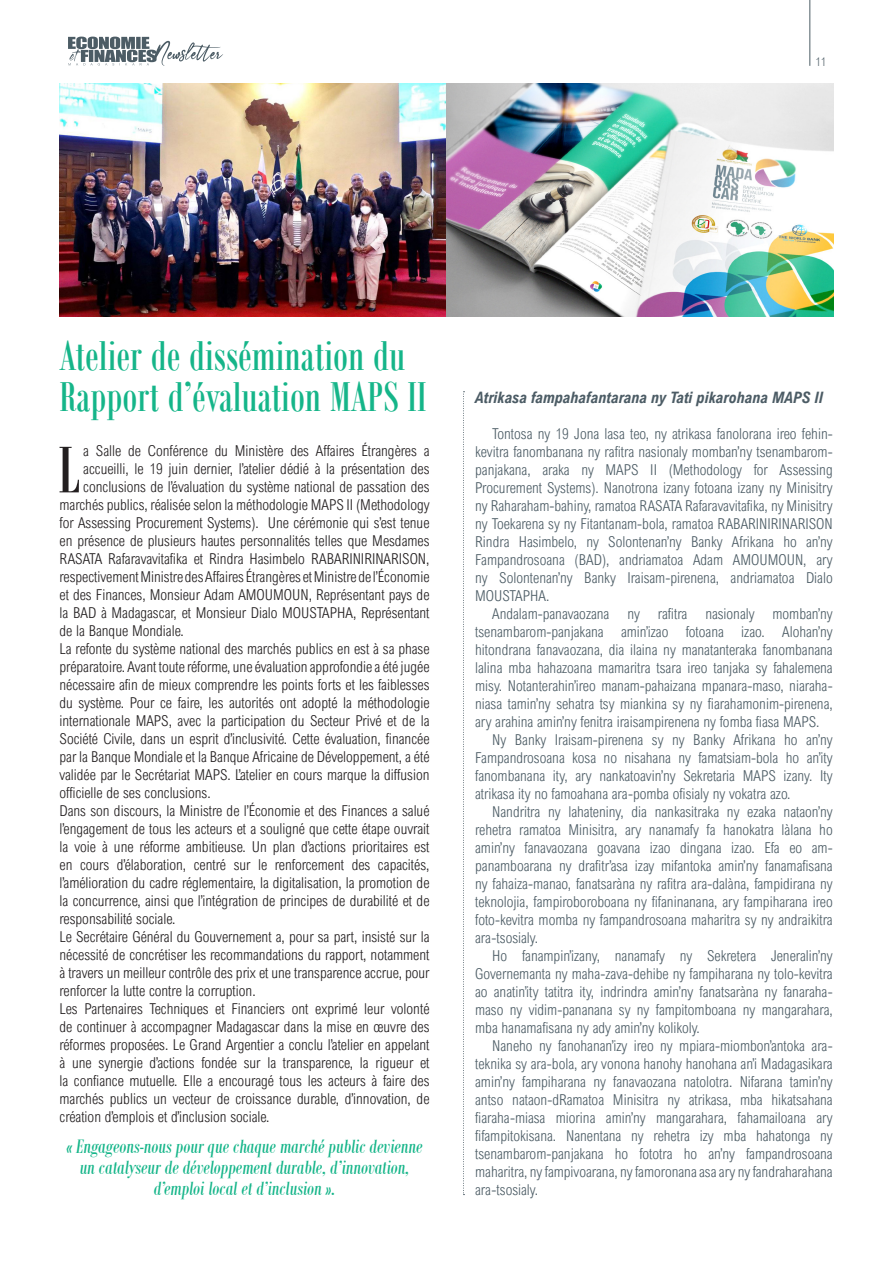
<style>
.page{position:relative;width:893px;height:1263px;background:#fff}
.page>*{position:absolute;margin:0;border:0;box-sizing:border-box;transform-origin:0 0}
.Texte_courant{font:71.55px "Bodoni MT Condensed";color:#231f20}
.GT_Orange{font:45px/40.5px "Bodoni MT Condensed";color:#15b589}
.Texte_courant-2{font:italic 21px/21px "Bodoni MT Condensed";color:#15b589;text-align:center}
.T1_VM{font:italic 700 15.75px "Arial Nova Cond";color:#4c5c65}
.Texte_courant_VM{font:300 15px/18px "Arial Nova Cond";color:#4c5c65;text-align:justify}
.Texte_courant-3{font:300 15px/18px "Arial Nova Cond";color:#231f20;text-align:justify}
.t1{font:300 12px "Arial Nova Cond";color:#4c5c65}
</style>
<div class="page">
<hr style="left:810px;top:0;width:1px;height:66px;background:#4c5c65">
<svg style="left:68px;top:37px;width:155px;height:29px"></svg>
<img style="left:60px;top:84px;width:773px;height:232px">
<svg style="left:463px;top:391px;width:1px;height:804px"></svg>
<p class="t1" style="left:816px;top:54px;width:12px">11</p>
<p class="GT_Orange" style="left:60px;top:335px;width:368px">Atelier de dissémination du<br>Rapport d’évaluation MAPS II</p>
<p class="Texte_courant" style="left:58px;top:427px;width:23px">L</p>
<p class="Texte_courant-3" style="left:83px;top:442px;width:348px">a Salle de Conférence du Ministère des Affaires Étrangères a</p>
<p class="Texte_courant-3" style="left:83px;top:460px;width:348px">accueilli, le 19 juin dernier, l’atelier dédié à la présentation des</p>
<p class="Texte_courant-3" style="left:83px;top:478px;width:348px">conclusions de l’évaluation du système national de passation des</p>
<p class="Texte_courant-3" style="left:60px;top:496px;width:371px">marchés publics, réalisée selon la méthodologie MAPS II (Methodology</p>
<p class="Texte_courant-3" style="left:60px;top:514px;width:371px">for Assessing Procurement Systems). Une cérémonie qui s’est tenue</p>
<p class="Texte_courant-3" style="left:60px;top:532px;width:371px">en présence de plusieurs hautes personnalités telles que Mesdames</p>
<p class="Texte_courant-3" style="left:60px;top:550px;width:371px">RASATA Rafaravavitafika et Rindra Hasimbelo RABARINIRINARISON,</p>
<p class="Texte_courant-3" style="left:60px;top:568px;width:371px">respectivement Ministre des Affaires Étrangères et Ministre de l’Économie</p>
<p class="Texte_courant-3" style="left:60px;top:586px;width:371px">et des Finances, Monsieur Adam AMOUMOUN, Représentant pays de</p>
<p class="Texte_courant-3" style="left:60px;top:604px;width:371px">la BAD à Madagascar, et Monsieur Dialo MOUSTAPHA, Représentant</p>
<p class="Texte_courant-3" style="left:60px;top:622px;width:126px">de la Banque Mondiale.</p>
<p class="Texte_courant-3" style="left:60px;top:640px;width:371px">La refonte du système national des marchés publics en est à sa phase préparatoire. Avant toute réforme, une évaluation approfondie a été jugée nécessaire afin de mieux comprendre les points forts et les faiblesses du système. Pour ce faire, les autorités ont adopté la méthodologie internationale MAPS, avec la participation du Secteur Privé et de la Société Civile, dans un esprit d’inclusivité. Cette évaluation, financée par la Banque Mondiale et la Banque Africaine de Développement, a été validée par le Secrétariat MAPS. L’atelier en cours marque la diffusion officielle de ses conclusions.</p>
<p class="Texte_courant-3" style="left:60px;top:802px;width:371px">Dans son discours, la Ministre de l’Économie et des Finances a salué l’engagement de tous les acteurs et a souligné que cette étape ouvrait la voie à une réforme ambitieuse. Un plan d’actions prioritaires est en cours d’élaboration, centré sur le renforcement des capacités, l’amélioration du cadre réglementaire, la digitalisation, la promotion de la concurrence, ainsi que l’intégration de principes de durabilité et de responsabilité sociale.</p>
<p class="Texte_courant-3" style="left:60px;top:928px;width:371px">Le Secrétaire Général du Gouvernement a, pour sa part, insisté sur la nécessité de concrétiser les recommandations du rapport, notamment à travers un meilleur contrôle des prix et une transparence accrue, pour renforcer la lutte contre la corruption.</p>
<p class="Texte_courant-3" style="left:60px;top:1000px;width:371px">Les Partenaires Techniques et Financiers ont exprimé leur volonté de continuer à accompagner Madagascar dans la mise en œuvre des réformes proposées. Le Grand Argentier a conclu l’atelier en appelant à une synergie d’actions fondée sur la transparence, la rigueur et la confiance mutuelle. Elle a encouragé tous les acteurs à faire des marchés publics un vecteur de croissance durable, d’innovation, de création d’emplois et d’inclusion sociale.</p>
<p class="Texte_courant-2" style="left:66px;top:1135px;width:358px">« Engageons-nous pour que chaque marché public devienne un catalyseur de développement durable, d’innovation, d’emploi local et d’inclusion ».</p>
<p class="T1_VM" style="left:475px;top:387px;width:350px">Atrikasa fampahafantarana ny Tati pikarohana MAPS II</p>
<p class="Texte_courant_VM" style="left:475px;top:424px;width:359px;text-indent:17px">Tontosa ny 19 Jona lasa teo, ny atrikasa fanolorana ireo fehin&shy;kevitra fanombanana ny rafitra nasionaly momban’ny tsenambarom&shy;panjakana, araka ny MAPS II (Methodology for Assessing Procurement Systems). Nanotrona izany fotoana izany ny Minisitry ny Raharaham-bahiny, ramatoa RASATA Rafaravavitafika, ny Minisitry ny Toekarena sy ny Fitantanam-bola, ramatoa RABARINIRINARISON Rindra Hasimbelo, ny Solontenan’ny Banky Afrikana ho an’ny Fampandrosoana (BAD), andriamatoa Adam AMOUMOUN, ary ny Solontenan’ny Banky Iraisam-pirenena, andriamatoa Dialo MOUSTAPHA.</p>
<p class="Texte_courant_VM" style="left:475px;top:604px;width:359px;text-indent:17px">Andalam-panavaozana ny rafitra nasionaly momban’ny tsenambarom-panjakana amin’izao fotoana izao. Alohan’ny hitondrana fanavaozana, dia ilaina ny manatanteraka fanombanana lalina mba hahazoana mamaritra tsara ireo tanjaka sy fahalemena misy. Notanterahin’ireo manam-pahaizana mpanara-maso, niaraha&shy;niasa tamin’ny sehatra tsy miankina sy ny fiarahamonim-pirenena, ary arahina amin’ny fenitra iraisampirenena ny fomba fiasa MAPS.</p>
<p class="Texte_courant_VM" style="left:475px;top:730px;width:359px;text-indent:17px">Ny Banky Iraisam-pirenena sy ny Banky Afrikana ho an’ny Fampandrosoana kosa no nisahana ny famatsiam-bola ho an’ity fanombanana ity, ary nankatoavin’ny Sekretaria MAPS izany. Ity atrikasa ity no famoahana ara-pomba ofisialy ny vokatra azo.</p>
<p class="Texte_courant_VM" style="left:475px;top:802px;width:359px;text-indent:17px">Nandritra ny lahateniny, dia nankasitraka ny ezaka nataon’ny rehetra ramatoa Minisitra, ary nanamafy fa hanokatra làlana ho amin’ny fanavaozana goavana izao dingana izao. Efa eo am&shy;panamboarana ny drafitr’asa izay mifantoka amin’ny fanamafisana ny fahaiza-manao, fanatsaràna ny rafitra ara-dalàna, fampidirana ny teknolojia, fampiroboroboana ny fifaninanana, ary fampiharana ireo foto-kevitra momba ny fampandrosoana maharitra sy ny andraikitra ara-tsosialy.</p>
<p class="Texte_courant_VM" style="left:475px;top:946px;width:359px;text-indent:17px">Ho fanampin’izany, nanamafy ny Sekretera Jeneralin’ny Governemanta ny maha-zava-dehibe ny fampiharana ny tolo-kevitra ao anatin’ity tatitra ity, indrindra amin’ny fanatsaràna ny fanaraha&shy;maso ny vidim-pananana sy ny fampitomboana ny mangarahara, mba hanamafisana ny ady amin’ny kolikoly.</p>
<p class="Texte_courant_VM" style="left:475px;top:1036px;width:359px;text-indent:17px">Naneho ny fanohanan’izy ireo ny mpiara-miombon’antoka ara&shy;teknika sy ara-bola, ary vonona hanohy hanohana an’i Madagasikara amin’ny fampiharana ny fanavaozana natolotra. Nifarana tamin’ny antso nataon-dRamatoa Minisitra ny atrikasa, mba hikatsahana fiaraha-miasa miorina amin’ny mangarahara, fahamailoana ary fifampitokisana. Nanentana ny rehetra izy mba hahatonga ny tsenambarom-panjakana ho fototra ho an’ny fampandrosoana maharitra, ny fampivoarana, ny famoronana asa ary ny fandraharahana ara-tsosialy.</p>
</div>
